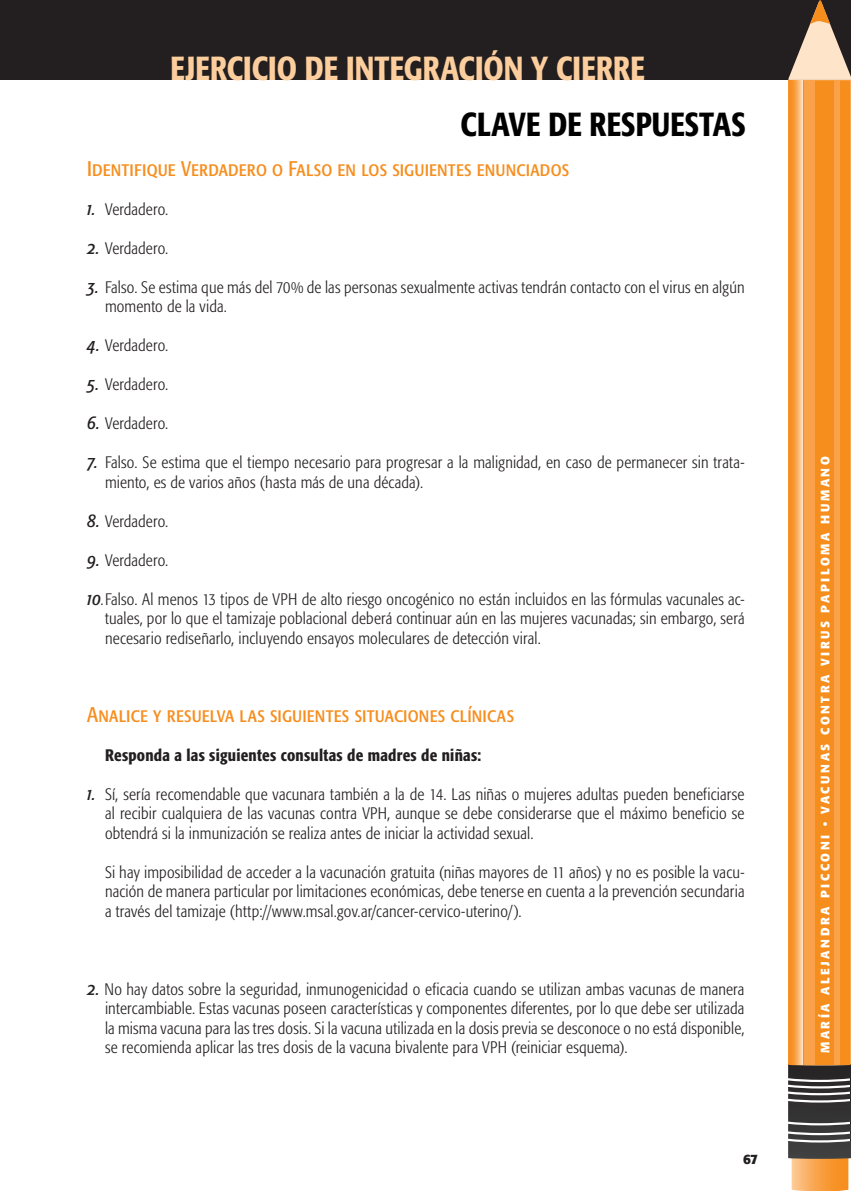
<style>
.page{position:relative;width:851px;height:1191px;background:#fff}
.page>*{position:absolute;margin:0;border:0;box-sizing:border-box;transform-origin:0 0}
.t1{font:500 condensed 33px "Formata";letter-spacing:.005em;color:#fdce9d;scale:.95 1}
.t2{font:500 condensed 33px "Formata";letter-spacing:.005em;color:#000;scale:.95 1}
.t3{font:21px "Formata Condensed SC";letter-spacing:.005em;color:#f68e1e}
.t4{font:300 condensed 16.5px/19.5px "Formata";letter-spacing:.01em;color:#231f20;text-align:justify}
.t5{font:500 condensed 16.5px "Formata";letter-spacing:.015em;color:#231f20}
.t6{font:700 13.5px "Formata";color:#231f20}
.t7{font:700 12px "Formata";letter-spacing:.22em;color:#fff}
.s1{font-family:"Formata Cn Italic SC";font-weight:400;font-stretch:normal;font-size:18px}
.s2{font-family:"Formata Cn Italic SC";font-weight:400;font-stretch:normal;font-size:18px;color:#fff}
</style>
<div class="page">
<div style="left:0;top:0;width:850px;height:79px;background:#231f20"></div>
<hr style="left:0;top:0;width:1px;height:81px;background:#fcc287">
<hr style="left:850px;top:1064px;width:1px;height:93px;background:#231f20">
<hr style="left:850px;top:80px;width:1px;height:984px;background:#f68e1e">
<div style="left:788px;top:80px;width:62px;height:985px;background:#f68e1e"></div>
<div style="left:834px;top:80px;width:6px;height:985px;background:#f9a249"></div>
<div style="left:803px;top:80px;width:11px;height:985px;background:#f9a249"></div>
<svg style="left:788px;top:80px;width:14px;height:984px"></svg>
<svg style="left:790px;top:1158px;width:58px;height:33px"></svg>
<img style="left:788px;top:1064px;width:62px;height:94px">
<svg style="left:788px;top:0;width:62px;height:80px"></svg>
<h1 class="t1" style="left:170px;top:48px;width:498px">Ejercicio de Integración y cierre</h1>
<h1 class="t2" style="left:460px;top:104px;width:35px">Clave</h1>
<h1 class="t2" style="left:548px;top:104px;width:209px">de respuestas</h1>
<p class="t3" style="left:87px;top:156px;width:483px">Identifique Verdadero o Falso en los siguientes enunciados</p>
<p class="t4" style="left:87px;top:199px;width:83px"><span class="s1">1.</span> Verdadero.</p>
<p class="t4" style="left:87px;top:238px;width:83px"><span class="s1">2.</span> Verdadero.</p>
<p class="t4" style="left:105px;top:277px;width:641px;text-indent:-18px"><span class="s1">3.</span> Falso. Se estima que más del 70% de las personas sexualmente activas tendrán contacto con el virus en algún momento de la vida.</p>
<p class="t4" style="left:87px;top:336px;width:83px"><span class="s1">4.</span> Verdadero.</p>
<p class="t4" style="left:87px;top:375px;width:83px"><span class="s1">5.</span> Verdadero.</p>
<p class="t4" style="left:87px;top:414px;width:83px"><span class="s1">6.</span> Verdadero.</p>
<p class="t4" style="left:105px;top:453px;width:640px;text-indent:-18px"><span class="s1">7.</span> Falso. Se estima que el tiempo necesario para progresar a la malignidad, en caso de permanecer sin trata&shy;miento, es de varios años (hasta más de una década).</p>
<p class="t4" style="left:87px;top:511px;width:83px"><span class="s1">8.</span> Verdadero.</p>
<p class="t4" style="left:87px;top:550px;width:83px"><span class="s1">9.</span> Verdadero.</p>
<p class="t4" style="left:105px;top:589px;width:641px;text-indent:-18px"><span class="s1">10</span>.Falso. Al menos 13 tipos de VPH de alto riesgo oncogénico no están incluidos en las fórmulas vacunales ac&shy;tuales, por lo que el tamizaje poblacional deberá continuar aún en las mujeres vacunadas; sin embargo, será necesario rediseñarlo, incluyendo ensayos moleculares de detección viral.</p>
<p class="t3" style="left:87px;top:702px;width:428px">Analice y resuelva las siguientes situaciones clínicas</p>
<p class="t5" style="left:87px;top:745px;width:396px"><span class="s2">x</span> Responda a las siguientes consultas de madres de niñas:</p>
<p class="t4" style="left:105px;top:784px;width:641px;text-indent:-18px"><span class="s1">1.</span> Sí, sería recomendable que vacunara también a la de 14. Las niñas o mujeres adultas pueden beneficiarse al recibir cualquiera de las vacunas contra VPH, aunque se debe considerarse que el máximo beneficio se obtendrá si la inmunización se realiza antes de iniciar la actividad sexual.</p>
<p class="t4" style="left:105px;top:862px;width:640px;text-indent:-18px"><span class="s2">x</span> Si hay imposibilidad de acceder a la vacunación gratuita (niñas mayores de 11 años) y no es posible la vacu&shy;nación de manera particular por limitaciones económicas, debe tenerse en cuenta a la prevención secundaria a través del tamizaje (http://www.msal.gov.ar/cancer-cervico-uterino/).</p>
<p class="t4" style="left:105px;top:979px;width:640px;text-indent:-18px"><span class="s1">2.</span> No hay datos sobre la seguridad, inmunogenicidad o eficacia cuando se utilizan ambas vacunas de manera intercambiable. Estas vacunas poseen características y componentes diferentes, por lo que debe ser utilizada la misma vacuna para las tres dosis. Si la vacuna utilizada en la dosis previa se desconoce o no está disponible, se recomienda aplicar las tres dosis de la vacuna bivalente para VPH (reiniciar esquema).</p>
<p class="t6" style="left:742px;top:1151px;width:17px">67</p>
<p class="t7" style="left:817px;top:1053px;width:597px;rotate:-90deg">María Alejandra Picconi • VACUNAS CONTRA VIRUS PAPILOMA HUMANO</p>
<p class="t7" style="left:822px;top:1054px;width:490px;rotate:-90deg">Robert M. Lawrence • Infecciones y Lactancia Materna</p>
</div>
